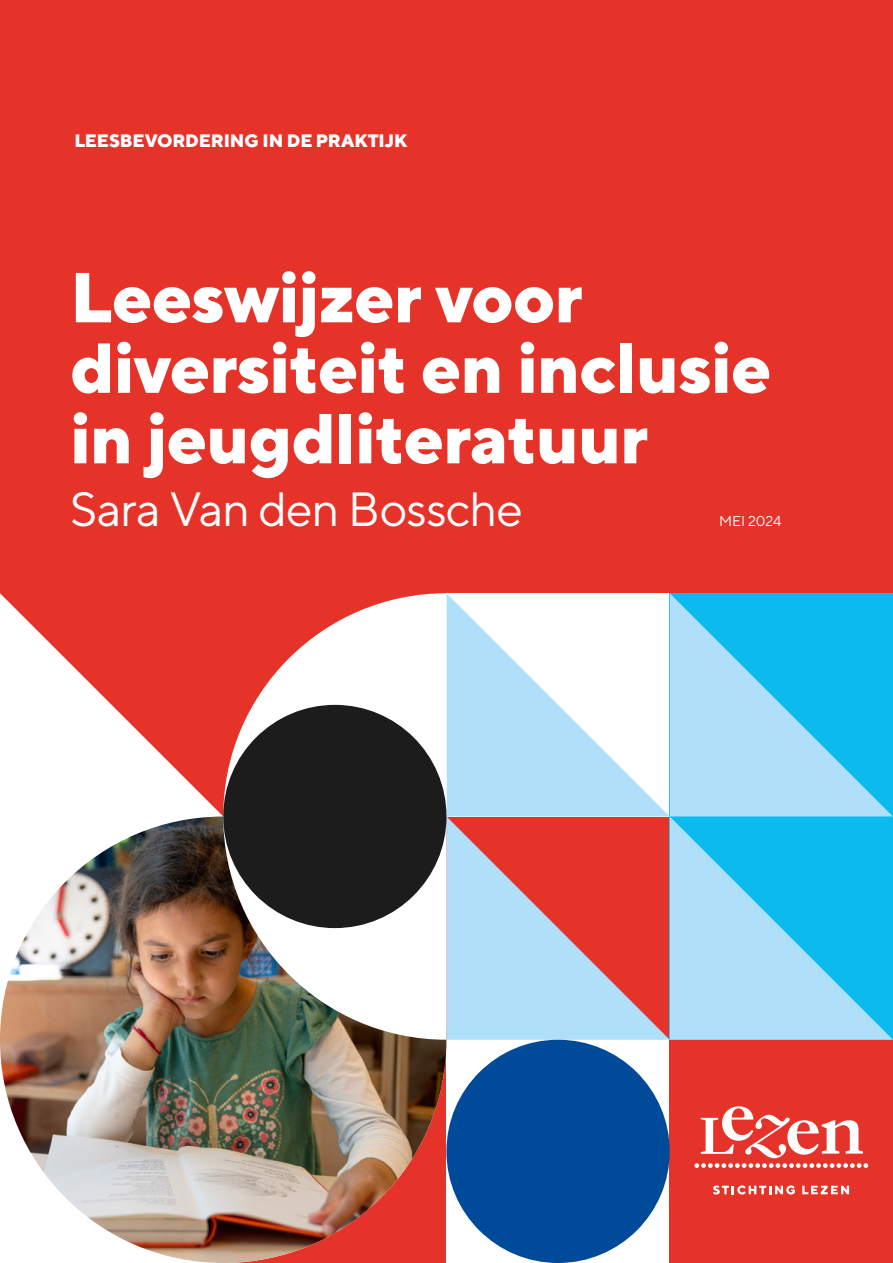
<style>
.page{position:relative;width:893px;height:1263px;background:#e63329}
.page>*{position:absolute;margin:0;border:0;box-sizing:border-box;transform-origin:0 0}
.t1{font:800 70.5px/70.5px "TT Norms";letter-spacing:-.015em;color:#fff}
.t2{font:48px "TT Norms";letter-spacing:-.02em;color:#fff}
.t3{font:800 18px "TT Norms";letter-spacing:-.005em;color:#fff}
.t4{font:14.25px "TT Norms";letter-spacing:-.005em;color:#fff}
</style>
<div class="page">
<svg style="left:694px;top:1106px;width:174px;height:62px"></svg>
<svg style="left:713px;top:1185px;width:82px;height:9px"></svg>
<svg style="left:802px;top:1186px;width:47px;height:8px"></svg>
<svg style="left:0;top:594px;width:223px;height:430px;fill:#fff"></svg>
<svg style="left:670px;top:593px;width:223px;height:223px;background:#5bccf3"></svg>
<svg style="left:670px;top:816px;width:223px;height:224px;background:#5cccf3"></svg>
<svg style="left:446px;top:816px;width:224px;height:224px"></svg>
<svg style="left:446px;top:593px;width:224px;height:223px;background:#d7effb"></svg>
<div style="left:0;top:1055px;width:208px;height:208px;background:#fff"></div>
<img style="left:0;top:816px;width:446px;height:447px;border-radius:223px">
<svg style="left:223px;top:593px;width:223px;height:447px;fill:#fff"></svg>
<svg style="left:223px;top:705px;width:223px;height:223px;background:#474241"></svg>
<svg style="left:446px;top:1040px;width:224px;height:223px;background:#3771af"></svg>
<svg style="left:0;top:593px;width:1px;height:24px"></svg>
<svg style="left:0;top:658px;width:1px;height:24px"></svg>
<svg style="left:0;top:723px;width:1px;height:24px"></svg>
<svg style="left:0;top:788px;width:1px;height:24px"></svg>
<svg style="left:0;top:853px;width:1px;height:24px"></svg>
<svg style="left:0;top:918px;width:1px;height:24px"></svg>
<svg style="left:0;top:983px;width:1px;height:24px"></svg>
<p class="t3" style="left:74px;top:129px;width:334px">LEESBEVORDERING IN DE PRAKTIJK</p>
<p class="t1" style="left:70px;top:261px;width:703px">Leeswijzer voor diversiteit en inclusie in jeugdliteratuur</p>
<p class="t2" style="left:70px;top:480px;width:454px">Sara Van den Bossche</p>
<p class="t4" style="left:719px;top:513px;width:64px">MEI 2024</p>
</div>
